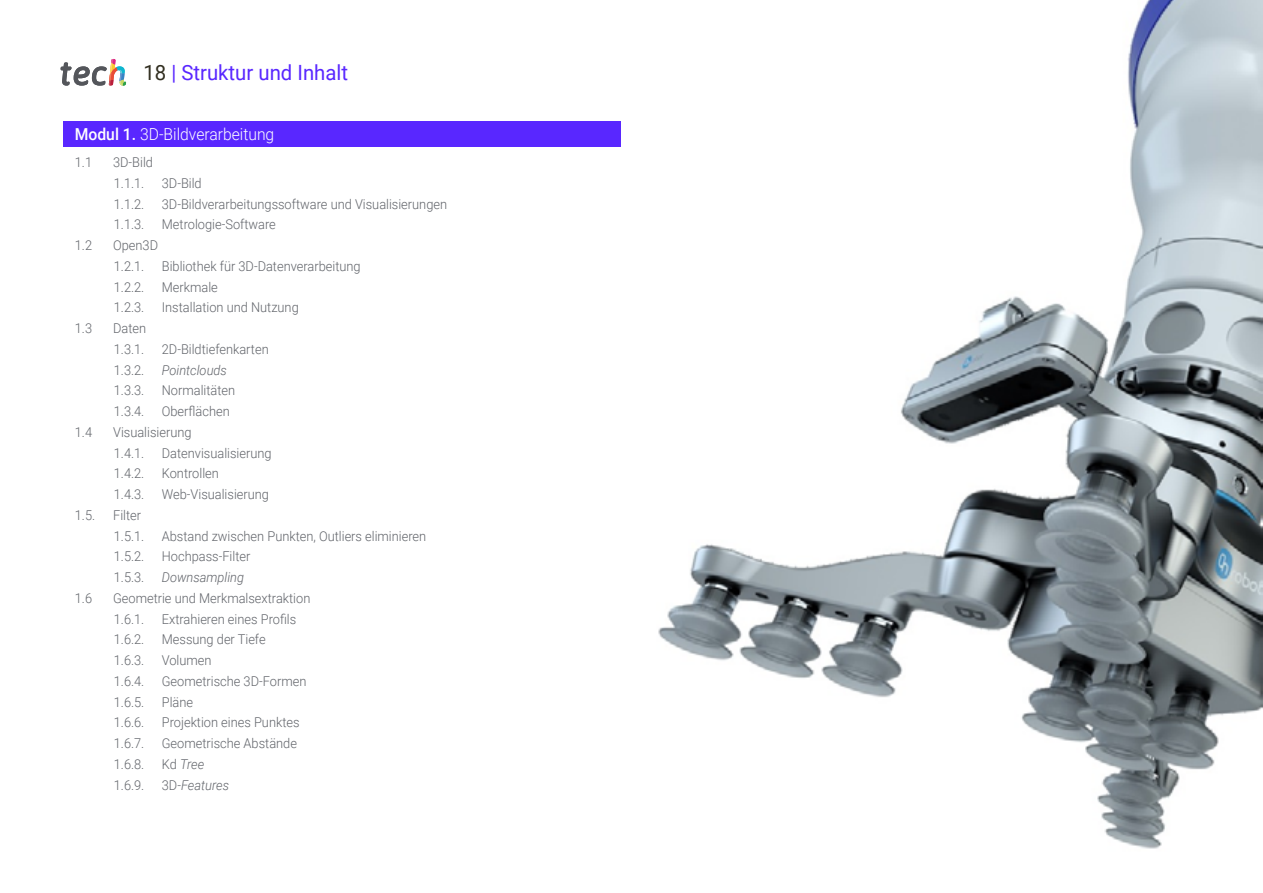
<style>
.page{position:relative;width:1263px;height:893px;background:#fff}
.page>*{position:absolute;margin:0;border:0;box-sizing:border-box;transform-origin:0 0}
.t1{font:21px "Roboto";color:#5927ff}
.t2{font:300 16.5px "Roboto";color:#fff;scale:.95 1}
.t3{font:300 13.5px/20.7px "Roboto";color:#61646a;scale:.95 1}
.t4{font:italic 300 13.5px "Roboto";color:#61646a;scale:.95 1}
.s1{color:#312e20}
.s2{font-weight:500}
.s3{font-style:normal}
</style>
<div class="page">
<img style="left:658px;top:0;width:605px;height:849px">
<div style="left:64px;top:121px;width:557px;height:25px;background:#5927ff"></div>
<svg style="left:61px;top:59px;width:65px;height:27px"></svg>
<h1 class="t1" style="left:144px;top:57px;width:206px"><span class="s1">18</span> | Struktur und Inhalt</h1>
<p class="t2" style="left:75px;top:123px;width:211px"><span class="s2">Modul 1.</span> 3D-Bildverarbeitung</p>
<p class="t3" style="left:75px;top:151px;width:20px">1.1</p>
<p class="t3" style="left:113px;top:151px;width:44px">3D-Bild<br>1.1.1.</p>
<p class="t3" style="left:162px;top:172px;width:44px">3D-Bild</p>
<p class="t3" style="left:114px;top:193px;width:34px">1.1.2.</p>
<p class="t3" style="left:162px;top:193px;width:302px">3D-Bildverarbeitungssoftware und Visualisierungen</p>
<p class="t3" style="left:114px;top:214px;width:34px">1.1.3.</p>
<p class="t3" style="left:162px;top:214px;width:122px">Metrologie-Software</p>
<p class="t3" style="left:75px;top:234px;width:20px">1.2</p>
<p class="t3" style="left:113px;top:234px;width:49px">Open3D<br>1.2.1.</p>
<p class="t3" style="left:162px;top:255px;width:211px">Bibliothek für 3D-Datenverarbeitung</p>
<p class="t3" style="left:114px;top:276px;width:34px">1.2.2.</p>
<p class="t3" style="left:162px;top:276px;width:61px">Merkmale</p>
<p class="t3" style="left:114px;top:297px;width:34px">1.2.3.</p>
<p class="t3" style="left:162px;top:297px;width:146px">Installation und Nutzung</p>
<p class="t3" style="left:75px;top:317px;width:20px">1.3</p>
<p class="t3" style="left:113px;top:317px;width:36px">Daten<br>1.3.1.</p>
<p class="t3" style="left:162px;top:338px;width:114px">2D-Bildtiefenkarten</p>
<p class="t3" style="left:114px;top:359px;width:34px">1.3.2.</p>
<p class="t4" style="left:162px;top:360px;width:70px">Pointclouds</p>
<p class="t3" style="left:114px;top:380px;width:34px">1.3.3.</p>
<p class="t3" style="left:162px;top:380px;width:79px">Normalitäten</p>
<p class="t3" style="left:114px;top:400px;width:34px">1.3.4.</p>
<p class="t3" style="left:162px;top:400px;width:73px">Oberflächen</p>
<p class="t3" style="left:75px;top:421px;width:20px">1.4</p>
<p class="t3" style="left:113px;top:421px;width:84px">Visualisierung<br>1.4.1.</p>
<p class="t3" style="left:162px;top:442px;width:117px">Datenvisualisierung</p>
<p class="t3" style="left:114px;top:463px;width:34px">1.4.2.</p>
<p class="t3" style="left:162px;top:463px;width:62px">Kontrollen</p>
<p class="t3" style="left:114px;top:483px;width:34px">1.4.3.</p>
<p class="t3" style="left:162px;top:483px;width:114px">Web-Visualisierung</p>
<p class="t3" style="left:75px;top:504px;width:23px">1.5.</p>
<p class="t3" style="left:113px;top:504px;width:34px">Filter<br>1.5.1.</p>
<p class="t3" style="left:162px;top:525px;width:280px">Abstand zwischen Punkten, Outliers eliminieren</p>
<p class="t3" style="left:114px;top:546px;width:34px">1.5.2.</p>
<p class="t3" style="left:162px;top:546px;width:95px">Hochpass-Filter</p>
<p class="t3" style="left:114px;top:566px;width:34px">1.5.3.</p>
<p class="t4" style="left:162px;top:568px;width:88px">Downsampling</p>
<p class="t3" style="left:75px;top:587px;width:20px">1.6</p>
<p class="t3" style="left:113px;top:587px;width:209px">Geometrie und Merkmalsextraktion<br>1.6.1.</p>
<p class="t3" style="left:162px;top:608px;width:143px">Extrahieren eines Profils</p>
<p class="t3" style="left:114px;top:629px;width:34px">1.6.2.</p>
<p class="t3" style="left:162px;top:629px;width:111px">Messung der Tiefe</p>
<p class="t3" style="left:114px;top:649px;width:34px">1.6.3.</p>
<p class="t3" style="left:162px;top:649px;width:54px">Volumen</p>
<p class="t3" style="left:114px;top:670px;width:34px">1.6.4.</p>
<p class="t3" style="left:162px;top:670px;width:154px">Geometrische 3D-Formen</p>
<p class="t3" style="left:114px;top:691px;width:34px">1.6.5.</p>
<p class="t3" style="left:162px;top:691px;width:34px">Pläne</p>
<p class="t3" style="left:114px;top:712px;width:34px">1.6.6.</p>
<p class="t3" style="left:162px;top:712px;width:146px">Projektion eines Punktes</p>
<p class="t3" style="left:114px;top:732px;width:34px">1.6.7.</p>
<p class="t3" style="left:162px;top:732px;width:144px">Geometrische Abstände</p>
<p class="t3" style="left:114px;top:753px;width:34px">1.6.8.</p>
<p class="t4" style="left:162px;top:755px;width:46px"><span class="s3">Kd</span> Tree</p>
<p class="t3" style="left:114px;top:774px;width:34px">1.6.9.</p>
<p class="t4" style="left:162px;top:775px;width:72px"><span class="s3">3D-</span>Features</p>
</div>
